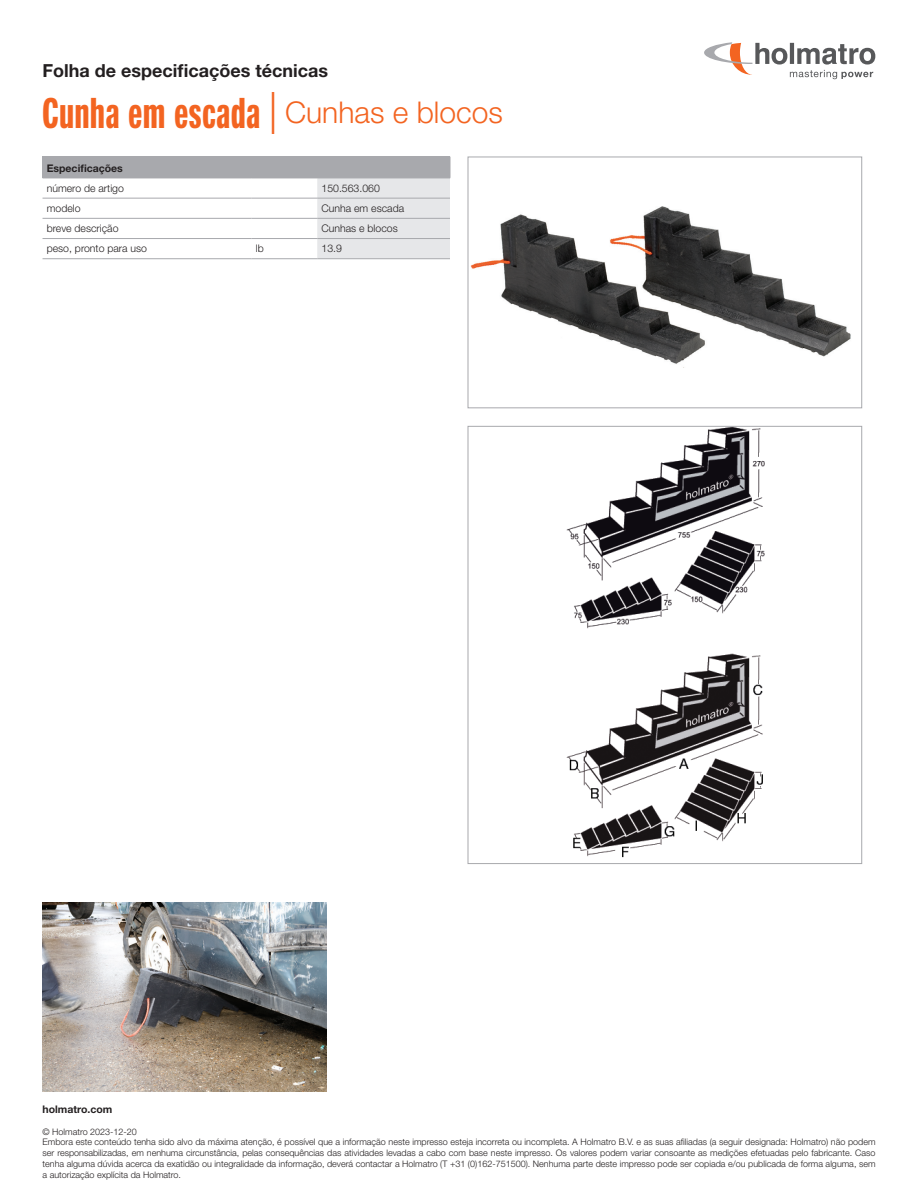
<style>
.page{position:relative;width:918px;height:1188px;background:#fff}
.page>*{position:absolute;margin:0;border:0;box-sizing:border-box;transform-origin:0 0}
.t1{font:700 42px "Neue Helvetica Pro 79 Cm";letter-spacing:.02em;color:#f36421}
.t2{font:700 18px "Helvetica Neue LT Std";color:#231f20}
.t3{font:300 10.5px "Helvetica Neue LT Std";color:#231f20}
.t4{font:700 10.5px "Helvetica Neue LT Std";color:#231f20}
.t5{font:300 9px/10.8px "Helvetica Neue LT Std";color:#231f20}
.s1{font-family:"Helvetica Neue LT Std";font-weight:300}
.s2{font-family:"Helvetica Neue LT Std";font-weight:300;font-size:30px}
</style>
<div class="page">
<svg style="left:704px;top:42px;width:171px;height:37px"></svg>
<div style="left:43px;top:157px;width:407px;height:21px;background:#a8a9ad"></div>
<svg style="left:317px;top:157px;width:134px;height:101px"></svg>
<hr style="left:43px;top:178px;width:209px;height:1px;background:#a8a9ad">
<hr style="left:252px;top:178px;width:65px;height:1px;background:#a8a9ad">
<hr style="left:317px;top:178px;width:133px;height:1px;background:#a8a9ad">
<hr style="left:43px;top:198px;width:209px;height:1px;background:#a8a9ad">
<hr style="left:252px;top:198px;width:65px;height:1px;background:#a8a9ad">
<hr style="left:317px;top:198px;width:133px;height:1px;background:#a8a9ad">
<hr style="left:43px;top:218px;width:209px;height:1px;background:#a8a9ad">
<hr style="left:252px;top:218px;width:65px;height:1px;background:#a8a9ad">
<hr style="left:317px;top:218px;width:133px;height:1px;background:#a8a9ad">
<hr style="left:43px;top:258px;width:209px;height:1px;background:#a8a9ad">
<hr style="left:43px;top:238px;width:209px;height:1px;background:#a8a9ad">
<hr style="left:252px;top:258px;width:65px;height:1px;background:#a8a9ad">
<hr style="left:252px;top:238px;width:65px;height:1px;background:#a8a9ad">
<hr style="left:317px;top:258px;width:133px;height:1px;background:#a8a9ad">
<hr style="left:317px;top:238px;width:133px;height:1px;background:#a8a9ad">
<img style="left:43px;top:902px;width:283px;height:189px">
<img style="left:566px;top:654px;width:197px;height:204px">
<img style="left:566px;top:428px;width:199px;height:201px">
<img style="left:470px;top:206px;width:381px;height:162px">
<div style="left:468px;top:157px;width:394px;height:251px;border:1px solid #a8a9ad"></div>
<h2 class="t2" style="left:43px;top:59px;width:287px">Folha de especificações técnicas</h2>
<h1 class="t1" style="left:43px;top:88px;width:462px">Cunha em escada <span class="s1">|</span> <span class="s2">Cunhas e blocos</span></h1>
<p class="t4" style="left:47px;top:161px;width:78px">Especificações</p>
<p class="t3" style="left:47px;top:182px;width:79px">número de artigo</p>
<p class="t3" style="left:322px;top:182px;width:60px">150.563.060</p>
<p class="t3" style="left:47px;top:202px;width:35px">modelo</p>
<p class="t3" style="left:322px;top:202px;width:84px">Cunha em escada</p>
<p class="t3" style="left:47px;top:222px;width:73px">breve descrição</p>
<p class="t3" style="left:322px;top:222px;width:78px">Cunhas e blocos</p>
<p class="t3" style="left:47px;top:242px;width:102px">peso, pronto para uso</p>
<p class="t3" style="left:256px;top:242px;width:9px">lb</p>
<p class="t3" style="left:322px;top:242px;width:22px">13.9</p>
<p class="t4" style="left:43px;top:1103px;width:71px">holmatro.com</p>
<p class="t5" style="left:43px;top:1126px;width:835px">© Holmatro 2023-12-20<br>Embora este conteúdo tenha sido alvo da máxima atenção, é possível que a informação neste impresso esteja incorreta ou incompleta. A Holmatro B.V. e as suas afiliadas (a seguir designada: Holmatro) não podem ser responsabilizadas, em nenhuma circunstância, pelas consequências das atividades levadas a cabo com base neste impresso. Os valores podem variar consoante as medições efetuadas pelo fabricante. Caso tenha alguma dúvida acerca da exatidão ou integralidade da informação, deverá contactar a Holmatro (T +31 (0)162-751500). Nenhuma parte deste impresso pode ser copiada e/ou publicada de forma alguma, sem a autorização explícita da Holmatro.</p>
</div>
